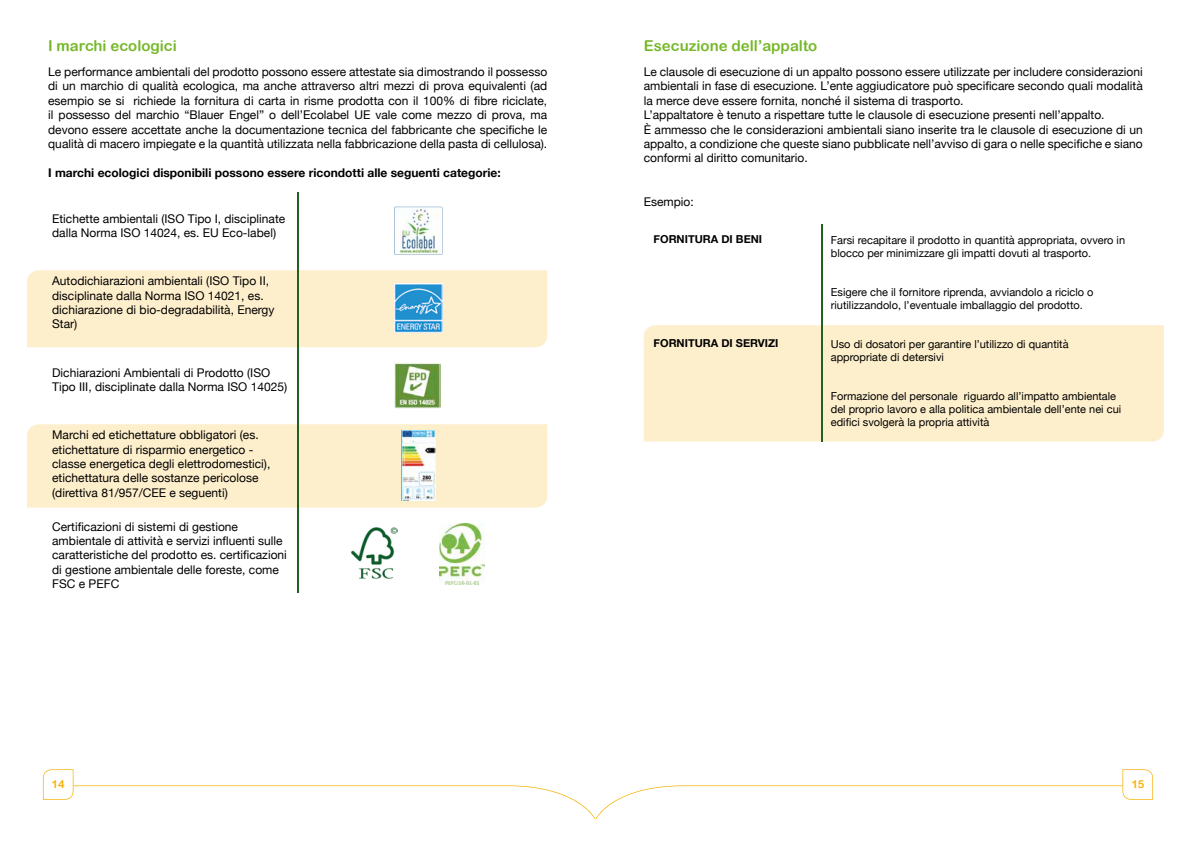
<style>
.page{position:relative;width:1191px;height:842px;background:#fff}
.page>*{position:absolute;margin:0;border:0;box-sizing:border-box;transform-origin:0 0}
.t1{font:15px "Arial Rounded MT Bold";color:#76b82a}
.t2{font:12px/14.4px "Helvetica Neue";color:#000}
.t3{font:700 12px "Helvetica Neue";color:#000}
.t4{font:11px/13px "Helvetica Neue";color:#000}
.t5{font:700 11px "Helvetica Neue";color:#000}
.t6{font:11px "Arial Rounded MT Bold";color:#f7b001}
</style>
<div class="page">
<svg style="left:43px;top:769px;width:1110px;height:50px"></svg>
<div style="left:27px;top:270px;width:520px;height:77px;background:#feefcc"></div>
<div style="left:27px;top:424px;width:520px;height:84px;background:#feefcc"></div>
<hr style="left:297px;top:193px;width:1px;height:77px;background:#21601d">
<hr style="left:297px;top:270px;width:1px;height:77px;background:#21601d">
<hr style="left:297px;top:347px;width:1px;height:77px;background:#21601d">
<hr style="left:297px;top:424px;width:1px;height:91px;background:#21601d">
<hr style="left:297px;top:515px;width:1px;height:77px;background:#21601d">
<div style="left:643px;top:325px;width:521px;height:116px;background:#feefcc"></div>
<hr style="left:821px;top:224px;width:1px;height:217px;background:#21601d">
<svg style="left:394px;top:207px;width:48px;height:48px"></svg>
<img style="left:439px;top:523px;width:45px;height:61px">
<img style="left:351px;top:527px;width:46px;height:52px">
<img style="left:394px;top:362px;width:47px;height:47px">
<img style="left:394px;top:283px;width:48px;height:50px">
<img style="left:401px;top:430px;width:34px;height:71px">
<p class="t1" style="left:48px;top:36px;width:130px">I marchi ecologici</p>
<p class="t2" style="left:48px;top:65px;width:500px;text-align:justify">Le performance ambientali del prodotto possono essere attestate sia dimostrando il possesso di un marchio di qualità ecologica, ma anche attraverso altri mezzi di prova equivalenti (ad esempio se si richiede la fornitura di carta in risme prodotta con il 100% di fibre riciclate, il possesso del marchio “Blauer Engel” o dell’Ecolabel UE vale come mezzo di prova, ma devono essere accettate anche la documentazione tecnica del fabbricante che specifiche le qualità di macero impiegate e la quantità utilizzata nella fabbricazione della pasta di cellulosa).</p>
<p class="t3" style="left:48px;top:163px;width:454px">I marchi ecologici disponibili possono essere ricondotti alle seguenti categorie:</p>
<p class="t2" style="left:52px;top:212px;width:234px">Etichette ambientali (ISO Tipo I, disciplinate dalla Norma ISO 14024, es. EU Eco-label)</p>
<p class="t2" style="left:52px;top:274px;width:224px">Autodichiarazioni ambientali (ISO Tipo II, disciplinate dalla Norma ISO 14021, es. dichiarazione di bio-degradabilità, Energy Star)</p>
<p class="t2" style="left:52px;top:366px;width:236px">Dichiarazioni Ambientali di Prodotto (ISO<br>Tipo III, disciplinate dalla Norma ISO 14025)</p>
<p class="t2" style="left:52px;top:428px;width:220px">Marchi ed etichettature obbligatori (es. etichettature di risparmio energetico - classe energetica degli elettrodomestici), etichettatura delle sostanze pericolose (direttiva 81/957/CEE e seguenti)</p>
<p class="t2" style="left:52px;top:520px;width:236px">Certificazioni di sistemi di gestione ambientale di attività e servizi influenti sulle caratteristiche del prodotto es. certificazioni di gestione ambientale delle foreste, come FSC e PEFC</p>
<p class="t1" style="left:643px;top:36px;width:175px">Esecuzione dell’appalto</p>
<p class="t2" style="left:643px;top:65px;width:500px">Le clausole di esecuzione di un appalto possono essere utilizzate per includere considerazioni ambientali in fase di esecuzione. L’ente aggiudicatore può specificare secondo quali modalità la merce deve essere fornita, nonché il sistema di trasporto.<br>L’appaltatore è tenuto a rispettare tutte le clausole di esecuzione presenti nell’appalto.<br>È ammesso che le considerazioni ambientali siano inserite tra le clausole di esecuzione di un appalto, a condizione che queste siano pubblicate nell’avviso di gara o nelle specifiche e siano conformi al diritto comunitario.</p>
<p class="t2" style="left:643px;top:195px;width:52px">Esempio:</p>
<p class="t5" style="left:653px;top:231px;width:110px">FORNITURA DI BENI</p>
<p class="t4" style="left:831px;top:234px;width:296px">Farsi recapitare il prodotto in quantità appropriata, ovvero in blocco per minimizzare gli impatti dovuti al trasporto.</p>
<p class="t4" style="left:831px;top:286px;width:264px">Esigere che il fornitore riprenda, avviandolo a riciclo o riutilizzandolo, l’eventuale imballaggio del prodotto.</p>
<p class="t4" style="left:831px;top:338px;width:239px">Uso di dosatori per garantire l’utilizzo di quantità appropriate di detersivi</p>
<p class="t4" style="left:831px;top:390px;width:292px">Formazione del personale riguardo all’impatto ambientale del proprio lavoro e alla politica ambientale dell’ente nei cui edifici svolgerà la propria attività</p>
<p class="t5" style="left:653px;top:335px;width:126px">FORNITURA DI SERVIZI</p>
<p class="t6" style="left:52px;top:777px;width:15px">14</p>
<p class="t6" style="left:1131px;top:777px;width:15px">15</p>
</div>
